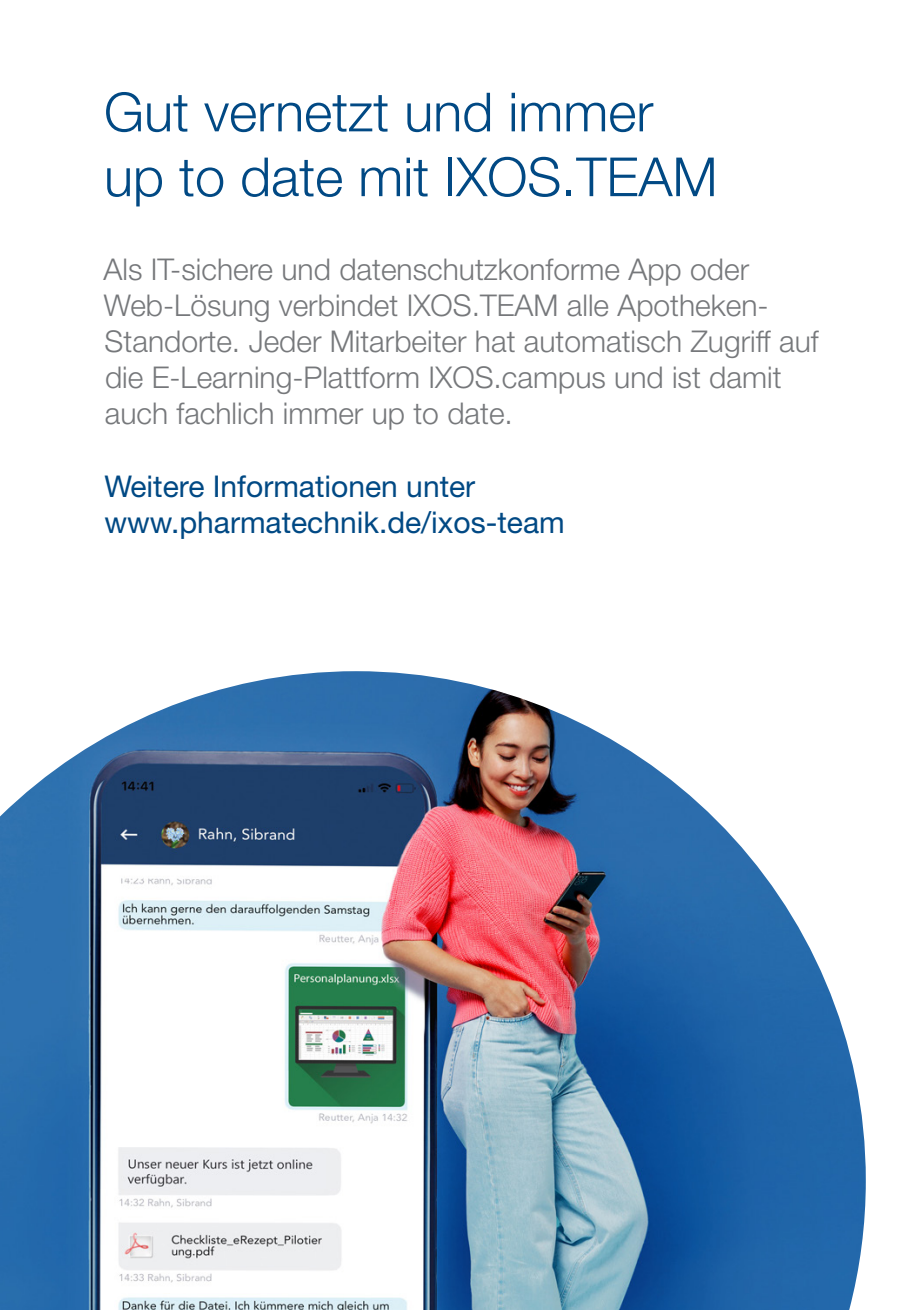
<style>
.page{position:relative;width:919px;height:1310px;background:#fff}
.page>*{position:absolute;margin:0;border:0;box-sizing:border-box;transform-origin:0 0}
.t1{font:300 54px/64.8px "Helvetica Neue LT Std";color:#014984}
.t2{font:300 30px/36px "Helvetica Neue LT Std";color:#76787b}
.t3{font:30px/36px "Helvetica Neue LT Std";color:#014984}
</style>
<div class="page">
<img style="left:0;top:671px;width:865px;height:639px">
<h1 class="t1" style="left:104px;top:79px;width:615px">Gut vernetzt und immer up to date mit IXOS.TEAM</h1>
<p class="t2" style="left:104px;top:251px;width:716px">Als IT-sichere und datenschutzkonforme App oder Web-Lösung verbindet IXOS.TEAM alle Apotheken-Standorte. Jeder Mitarbeiter hat automatisch Zugriff auf die E-Learning-Plattform IXOS.campus und ist damit auch fachlich immer up to date.</p>
<p class="t3" style="left:104px;top:468px;width:462px">Weitere Informationen unter www.pharmatechnik.de/ixos-team</p>
</div>
